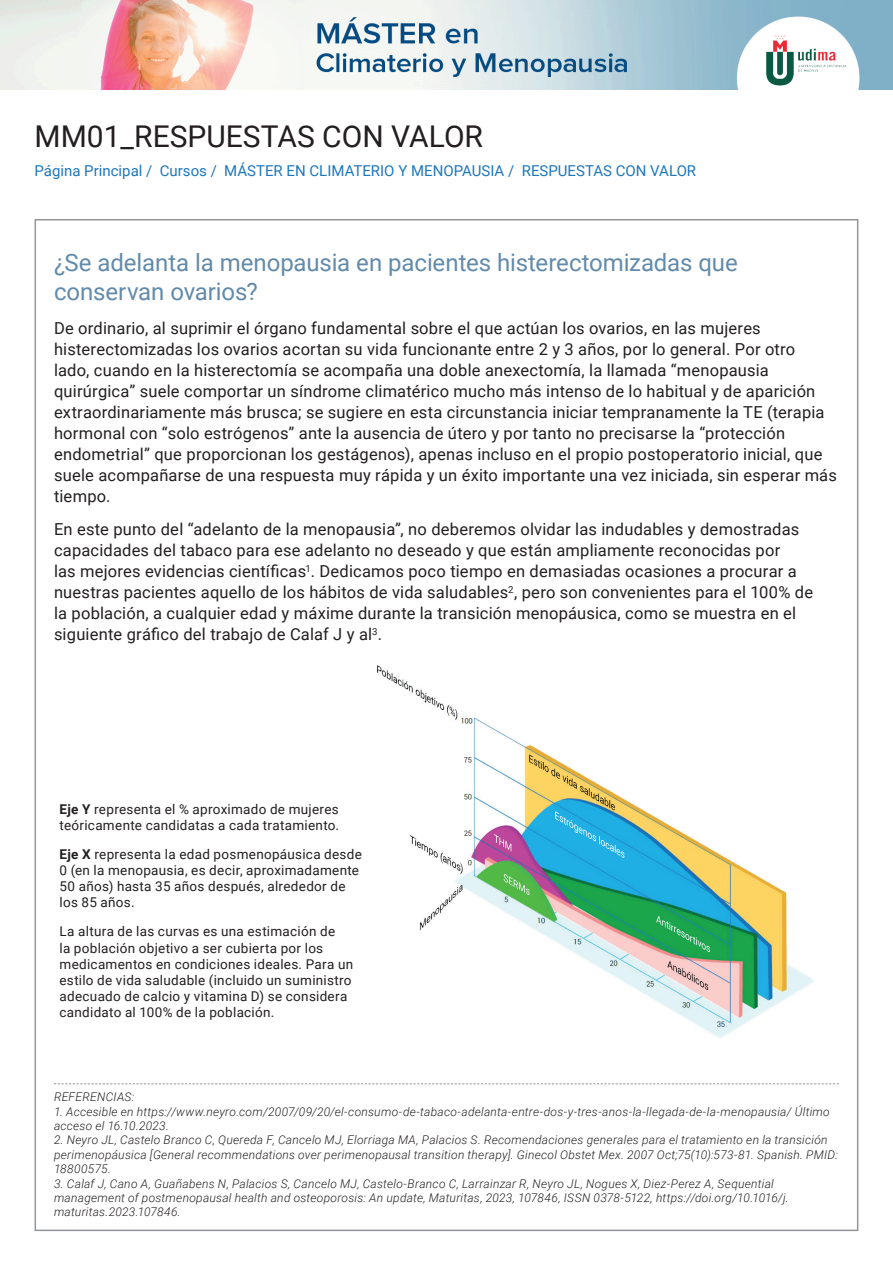
<style>
.page{position:relative;width:893px;height:1263px;background:#fff}
.page>*{position:absolute;margin:0;border:0;box-sizing:border-box;transform-origin:0 0}
.t1{font:30px "Roboto";color:#231f20}
.t2{font:24px/28.8px "Roboto";letter-spacing:-.005em;color:#628aaa}
.t3{font:16.5px/21px "Roboto";letter-spacing:.01em;color:#231f20}
.t4{font:15px "Roboto";color:#1e77bd}
.t5{font:13.5px/16.2px "Roboto";letter-spacing:.02em;color:#231f20}
.t6{font:italic 300 12px/14.4px "Roboto";letter-spacing:.02em;color:#231f20}
.s1{font-weight:700}
</style>
<div class="page">
<img style="left:0;top:0;width:893px;height:90px">
<img style="left:377px;top:665px;width:437px;height:373px">
<svg style="left:54px;top:1083px;width:785px;height:1px"></svg>
<h1 class="t1" style="left:35px;top:115px;width:450px">MM01_RESPUESTAS CON VALOR</h1>
<p class="t4" style="left:35px;top:160px;width:663px">Página Principal / Cursos / MÁSTER EN CLIMATERIO Y MENOPAUSIA / RESPUESTAS CON VALOR</p>
<h2 class="t2" style="left:54px;top:247px;width:685px">¿Se adelanta la menopausia en pacientes histerectomizadas que conservan ovarios?</h2>
<p class="t3" style="left:54px;top:317px;width:784px">De ordinario, al suprimir el órgano fundamental sobre el que actúan los ovarios, en las mujeres histerectomizadas los ovarios acortan su vida funcionante entre 2 y 3 años, por lo general. Por otro<br>lado, cuando en la histerectomía se acompaña una doble anexectomía, la llamada “menopausia quirúrgica” suele comportar un síndrome climatérico mucho más intenso de lo habitual y de aparición extraordinariamente más brusca; se sugiere en esta circunstancia iniciar tempranamente la TE (terapia hormonal con “solo estrógenos” ante la ausencia de útero y por tanto no precisarse la “protección endometrial” que proporcionan los gestágenos), apenas incluso en el propio postoperatorio inicial, que suele acompañarse de una respuesta muy rápida y un éxito importante una vez iniciada, sin esperar más tiempo.</p>
<p class="t3" style="left:54px;top:518px;width:761px">En este punto del “adelanto de la menopausia”, no deberemos olvidar las indudables y demostradas capacidades del tabaco para ese adelanto no deseado y que están ampliamente reconocidas por<br>las mejores evidencias científicas<sup>1</sup>. Dedicamos poco tiempo en demasiadas ocasiones a procurar a nuestras pacientes aquello de los hábitos de vida saludables<sup>2</sup>, pero son convenientes para el 100% de la población, a cualquier edad y máxime durante la transición menopáusica, como se muestra en el siguiente gráfico del trabajo de Calaf J y al<sup>3</sup>.</p>
<p class="t5" style="left:60px;top:800px;width:281px"><span class="s1">Eje Y</span> representa el % aproximado de mujeres teóricamente candidatas a cada tratamiento.</p>
<p class="t5" style="left:60px;top:845px;width:304px"><span class="s1">Eje X</span> representa la edad posmenopáusica desde 0 (en la menopausia, es decir, aproximadamente 50 años) hasta 35 años después, alrededor de los 85 años.</p>
<p class="t5" style="left:60px;top:923px;width:295px">La altura de las curvas es una estimación de<br>la población objetivo a ser cubierta por los medicamentos en condiciones ideales. Para un estilo de vida saludable (incluido un suministro adecuado de calcio y vitamina D) se considera candidato al 100% de la población.</p>
<p class="t6" style="left:54px;top:1089px;width:82px">REFERENCIAS:</p>
<p class="t6" style="left:54px;top:1104px;width:777px">1. Accesible en https://www.neyro.com/2007/09/20/el-consumo-de-tabaco-adelanta-entre-dos-y-tres-anos-la-llegada-de-la-menopausia/ Último acceso el 16.10.2023.</p>
<p class="t6" style="left:54px;top:1132px;width:785px">2. Neyro JL, Castelo Branco C, Quereda F, Cancelo MJ, Elorriaga MA, Palacios S. Recomendaciones generales para el tratamiento en la transición perimenopáusica [General recommendations over perimenopausal transition therapy]. Ginecol Obstet Mex. 2007 Oct;75(10):573-81. Spanish. PMID:<br>18800575.</p>
<p class="t6" style="left:54px;top:1176px;width:736px">3. Calaf J, Cano A, Guañabens N, Palacios S, Cancelo MJ, Castelo-Branco C, Larrainzar R, Neyro JL, Nogues X, Diez-Perez A, Sequential management of postmenopausal health and osteoporosis: An update, Maturitas, 2023, 107846, ISSN 0378-5122, https://doi.org/10.1016/j. maturitas.2023.107846.</p>
</div>
